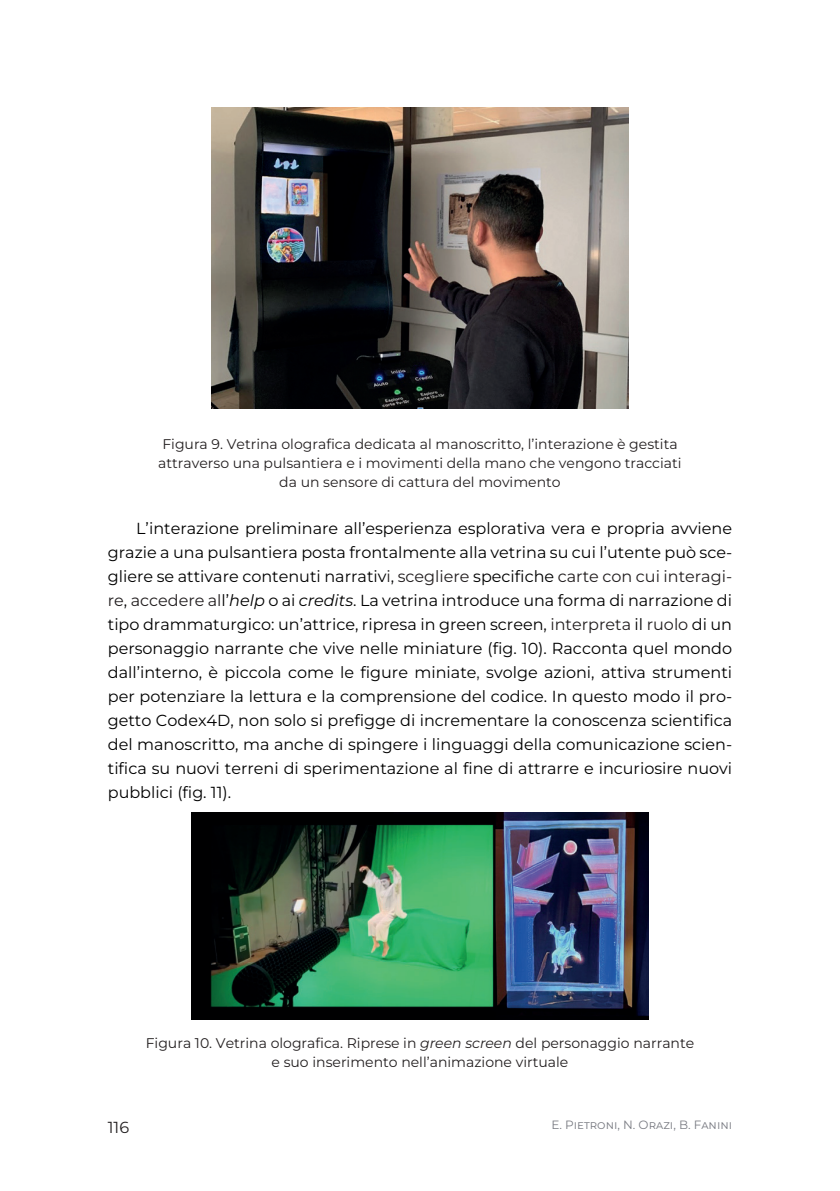
<style>
.page{position:relative;width:840px;height:1191px;background:#fff}
.page>*{position:absolute;margin:0;border:0;box-sizing:border-box;transform-origin:0 0}
.t1{font:100 16px/24px "Montserrat";color:#000001;text-align:justify}
.t2{font:100 16px "Montserrat";color:#231f20}
.t3{font:100 14px/19.2px "Montserrat";color:#231f20;text-align:center}
.t4{font:100 12px "Montserrat";color:#7b7d84}
.s1{color:#231f20}
.s2{font-style:italic}
</style>
<div class="page">
<img style="left:211px;top:108px;width:417px;height:300px">
<img style="left:191px;top:813px;width:457px;height:206px">
<p class="t3" style="left:158px;top:434px;width:524px">Figura 9. Vetrina olografica dedicata al manoscritto, l’interazione è gestita attraverso una pulsantiera e i movimenti della mano che vengono tracciati da un sensore di cattura del movimento</p>
<p class="t1" style="left:108px;top:516px;width:625px;text-indent:28px">L’interazione preliminare all’esperienza esplorativa vera e propria avviene grazie a una pulsantiera posta frontalmente alla vetrina su cui l’utente può sce&shy;gliere se attivare contenuti narrativ<span class="s1">i</span>, <span class="s1">scegliere</span> specifiche <span class="s1">carte con cui interagi&shy;re</span>, <span class="s1">accedere al</span>l’<span class="s2">help</span> o ai <span class="s2">credits</span>. La vetrina introduce una forma di narrazione di tipo drammaturgico: un’attrice, ripresa in green screen, <span class="s1">interpreta</span> il <span class="s1">ruolo</span> di un personaggio narrante che vive nelle miniature (fig. 10). Racconta quel mondo dall’interno, è piccola come le figure miniate<span class="s1">,</span> svolge azioni, attiva strumenti per potenziare la lettura e la comprensione del codice. In questo modo il pro&shy;getto Codex4D, non solo si prefigge di incrementare la conoscenza scientifica del manoscritto, ma anche di spingere i linguaggi della comunicazione scien&shy;tifica su nuovi terreni di sperimentazione al fine di attrarre e incuriosire nuovi pubblici (fig. 11).</p>
<p class="t3" style="left:146px;top:1033px;width:549px">Figura 10. Vetrina olografica. Riprese in <span class="s2">green screen</span> del personaggio narrante e suo inserimento nell’animazione virtuale</p>
<p class="t2" style="left:108px;top:1117px;width:23px">116</p>
<p class="t4" style="left:551px;top:1117px;width:182px">E. Pietroni, N. Orazi, B. Fanini</p>
</div>
